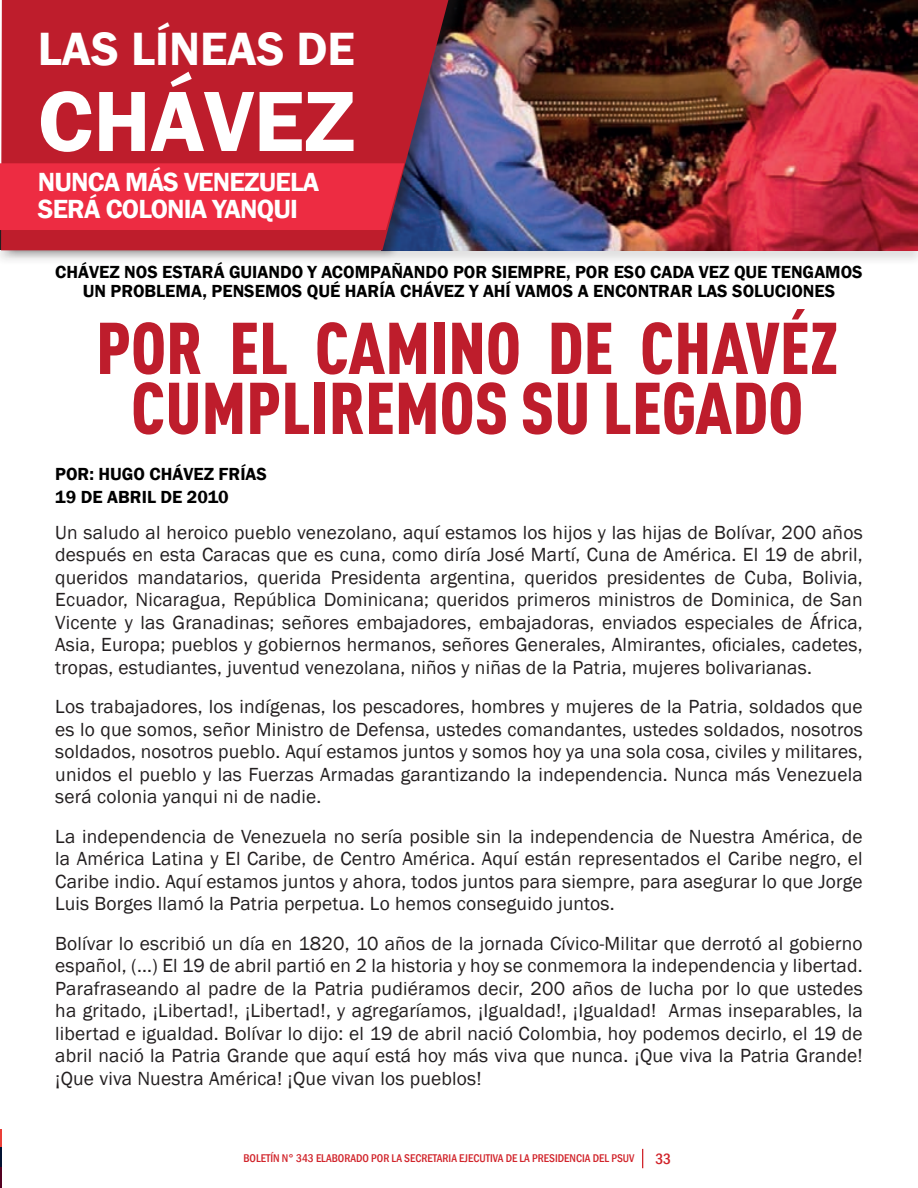
<style>
.page{position:relative;width:918px;height:1188px;background:#fff}
.page>*{position:absolute;margin:0;border:0;box-sizing:border-box;transform-origin:0 0}
.Estilo_de_párrafo_1{font:600 88.5px "Franklin Gothic";color:#fff}
.Estilo_de_párrafo_1-2{font:900 72px/60px "DIN Cond";color:#be1d2c;text-align:center}
.Estilo_de_párrafo_1-3{font:600 48px "Franklin Gothic";color:#fff}
.Estilo_de_párrafo_1-4{font:600 27px/27px "Franklin Gothic";letter-spacing:-.03em;color:#fff}
.t1{font:19.5px/22.5px "Franklin Gothic";letter-spacing:.01em;color:#231f20;text-align:justify}
.Estilo_de_párrafo_1-5{font:600 18px/19.5px "Franklin Gothic";color:#000;text-align:center}
.t2{font:500 condensed 15.3px "Franklin Gothic";color:#d1232a}
.t3{font:500 condensed 11.55px "Franklin Gothic";color:#d1232a}
</style>
<div class="page">
<svg style="left:642px;top:1149px;width:1px;height:19px"></svg>
<div style="left:0;top:227px;width:918px;height:39px;background:#231f20;opacity:.14"></div>
<img style="left:469px;top:0;width:449px;height:250px">
<div style="left:1px;top:0;width:468px;height:259px;background:#231f20;opacity:.48"></div>
<svg style="left:1px;top:0;width:447px;height:250px;background:#b22133"></svg>
<div style="left:0;top:163px;width:404px;height:67px;background:#ed2c42"></div>
<svg style="left:0;top:1129px;width:1px;height:59px"></svg>
<p class="Estilo_de_párrafo_1-3" style="left:38px;top:20px;width:319px">LAS LÍNEAS DE</p>
<p class="Estilo_de_párrafo_1" style="left:38px;top:67px;width:319px">CHÁVEZ</p>
<p class="Estilo_de_párrafo_1-4" style="left:38px;top:169px;width:283px">NUNCA MÁS VENEZUELA<br>SERÁ COLONIA YANQUI</p>
<p class="Estilo_de_párrafo_1-5" style="left:55px;top:262px;width:809px">CHÁVEZ NOS ESTARÁ GUIANDO Y ACOMPAÑANDO POR SIEMPRE, POR ESO CADA VEZ QUE TENGAMOS<br>UN PROBLEMA, PENSEMOS QUÉ HARÍA CHÁVEZ Y AHÍ VAMOS A ENCONTRAR LAS SOLUCIONES</p>
<p class="Estilo_de_párrafo_1-2" style="left:96px;top:316px;width:744px">POR EL CAMINO DE CHAVÉZ<br>CUMPLIREMOS SU LEGADO</p>
<p class="Estilo_de_párrafo_1-5" style="left:55px;top:465px;width:213px">POR: HUGO CHÁVEZ FRÍAS</p>
<p class="Estilo_de_párrafo_1-5" style="left:55px;top:488px;width:175px">19 DE ABRIL DE 2010</p>
<p class="t1" style="left:55px;top:521px;width:809px">Un saludo al heroico pueblo venezolano, aquí estamos los hijos y las hijas de Bolívar, 200 años después en esta Caracas que es cuna, como diría José Martí, Cuna de América. El 19 de abril, queridos mandatarios, querida Presidenta argentina, queridos presidentes de Cuba, Bolivia, Ecuador, Nicaragua, República Dominicana; queridos primeros ministros de Dominica, de San Vicente y las Granadinas; señores embajadores, embajadoras, enviados especiales de África, Asia, Europa; pueblos y gobiernos hermanos, señores Generales, Almirantes, oficiales, cadetes, tropas, estudiantes, juventud venezolana, niños y niñas de la Patria, mujeres bolivarianas.</p>
<p class="t1" style="left:55px;top:696px;width:809px">Los trabajadores, los indígenas, los pescadores, hombres y mujeres de la Patria, soldados que es lo que somos, señor Ministro de Defensa, ustedes comandantes, ustedes soldados, nosotros soldados, nosotros pueblo. Aquí estamos juntos y somos hoy ya una sola cosa, civiles y militares, unidos el pueblo y las Fuerzas Armadas garantizando la independencia. Nunca más Venezuela será colonia yanqui ni de nadie.</p>
<p class="t1" style="left:55px;top:825px;width:809px">La independencia de Venezuela no sería posible sin la independencia de Nuestra América, de la América Latina y El Caribe, de Centro América. Aquí están representados el Caribe negro, el Caribe indio. Aquí estamos juntos y ahora, todos juntos para siempre, para asegurar lo que Jorge Luis Borges llamó la Patria perpetua. Lo hemos conseguido juntos.</p>
<p class="t1" style="left:55px;top:932px;width:809px">Bolívar lo escribió un día en 1820, 10 años de la jornada Cívico-Militar que derrotó al gobierno español, (...) El 19 de abril partió en 2 la historia y hoy se conmemora la independencia y libertad.<br>Parafraseando al padre de la Patria pudiéramos decir, 200 años de lucha por lo que ustedes ha gritado, ¡Libertad!, ¡Libertad!, y agregaríamos, ¡Igualdad!, ¡Igualdad! Armas inseparables, la libertad e igualdad. Bolívar lo dijo: el 19 de abril nació Colombia, hoy podemos decirlo, el 19 de abril nació la Patria Grande que aquí está hoy más viva que nunca. ¡Que viva la Patria Grande! ¡Que viva Nuestra América! ¡Que vivan los pueblos!</p>
<p class="t3" style="left:243px;top:1150px;width:393px">BOLETÍN N° 343 ELABORADO POR LA SECRETARIA EJECUTIVA DE LA PRESIDENCIA DEL PSUV</p>
<p class="t2" style="left:655px;top:1149px;width:17px">33</p>
</div>
